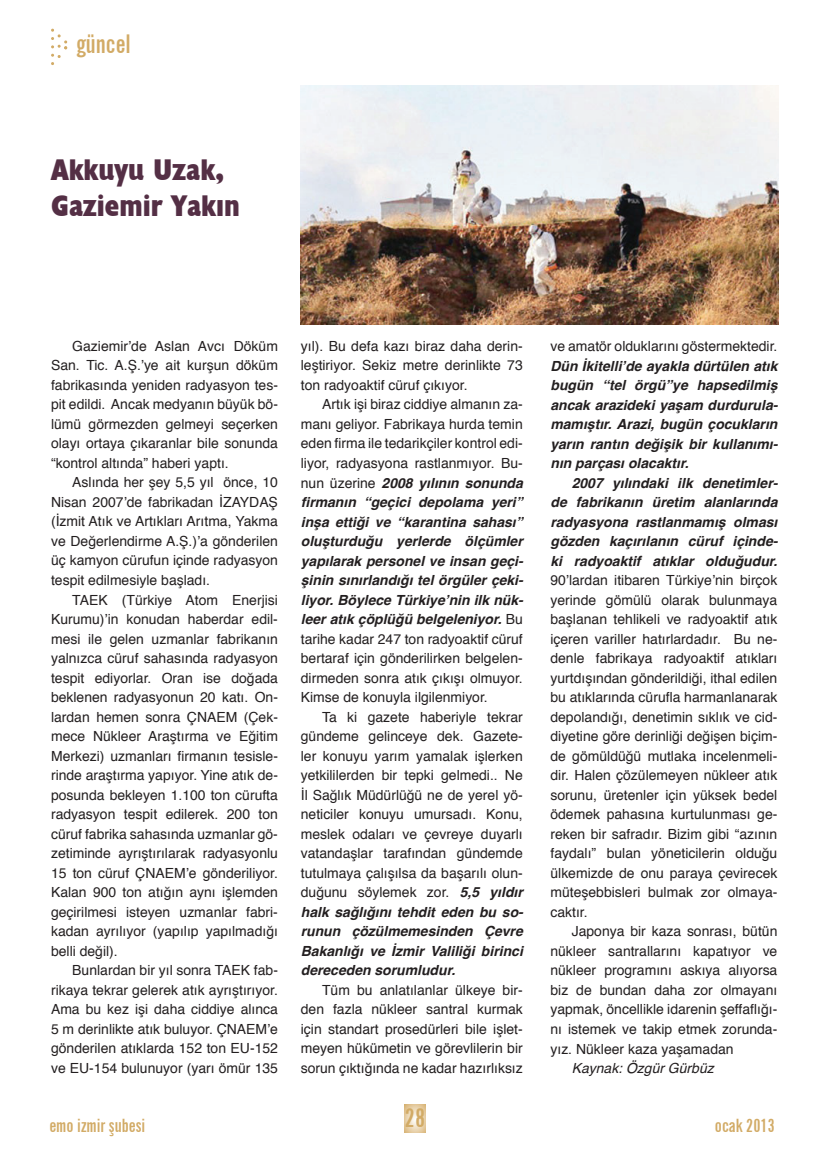
<style>
.page{position:relative;width:830px;height:1170px;background:#fff}
.page>*{position:absolute;margin:0;border:0;box-sizing:border-box;transform-origin:0 0}
.t1{font:700 condensed 30px/36px "Humanist 521 BT Xtra";color:#542f45}
.t2{font:700 extra-condensed 25.5px "News Gothic BT";color:#d2ab66}
.t3{font:700 extra-condensed 25.35px "News Gothic BT";color:#d2ab66}
.t4{font:700 extra-condensed 18px "News Gothic BT";color:#d2ab66}
.t5{font:13.95px/19.5px "Helvetica";color:#231f20;text-align:justify}
.t6{font:italic 700 13.95px/19.5px "Helvetica";color:#231f20;text-align:justify}
.t7{font:italic 13.95px "Helvetica";color:#231f20}
.s1{font-weight:700;font-style:italic}
</style>
<div class="page">
<svg style="left:404px;top:1104px;width:21px;height:28px"></svg>
<svg style="left:51px;top:29px;width:16px;height:36px"></svg>
<img style="left:301px;top:85px;width:477px;height:239px">
<h3 class="t3" style="left:77px;top:28px;width:56px">güncel</h3>
<h1 class="t1" style="left:51px;top:151px;width:190px">Akkuyu Uzak,<br>Gaziemir Yakın</h1>
<p class="t5" style="left:51px;top:336px;width:228px;text-indent:21px">Gaziemir’de Aslan Avcı Döküm San. Tic. A.Ş.’ye ait kurşun döküm fabrikasında yeniden radyasyon tes&shy;pit edildi. Ancak medyanın büyük bö&shy;lümü görmezden gelmeyi seçerken olayı ortaya çıkaranlar bile sonunda “kontrol altında” haberi yaptı.</p>
<p class="t5" style="left:51px;top:473px;width:228px;text-indent:21px">Aslında her şey 5,5 yıl önce, 10<br>Nisan 2007’de fabrikadan İZAYDAŞ (İzmit Atık ve Artıkları Arıtma, Yakma ve Değerlendirme A.Ş.)’a gönderilen üç kamyon cürufun içinde radyasyon tespit edilmesiyle başladı.</p>
<p class="t5" style="left:51px;top:590px;width:228px;text-indent:21px">TAEK (Türkiye Atom Enerjisi Kurumu)’in konudan haberdar edil&shy;mesi ile gelen uzmanlar fabrikanın yalnızca cüruf sahasında radyasyon tespit ediyorlar. Oran ise doğada beklenen radyasyonun 20 katı. On&shy;lardan hemen sonra ÇNAEM (Çek&shy;mece Nükleer Araştırma ve Eğitim Merkezi) uzmanları firmanın tesisle&shy;rinde araştırma yapıyor. Yine atık de&shy;posunda bekleyen 1.100 ton cürufta radyasyon tespit edilerek. 200 ton cüruf fabrika sahasında uzmanlar gö&shy;zetiminde ayrıştırılarak radyasyonlu 15 ton cüruf ÇNAEM’e gönderiliyor.<br>Kalan 900 ton atığın aynı işlemden geçirilmesi isteyen uzmanlar fabri&shy;kadan ayrılıyor (yapılıp yapılmadığı belli değil).</p>
<p class="t5" style="left:51px;top:960px;width:228px;text-indent:21px">Bunlardan bir yıl sonra TAEK fab&shy;rikaya tekrar gelerek atık ayrıştırıyor.<br>Ama bu kez işi daha ciddiye alınca 5 m derinlikte atık buluyor. ÇNAEM’e gönderilen atıklarda 152 ton EU-152 ve EU-154 bulunuyor (yarı ömür 135</p>
<p class="t5" style="left:301px;top:336px;width:223px">yıl). Bu defa kazı biraz daha derin&shy;leştiriyor. Sekiz metre derinlikte 73 ton radyoaktif cüruf çıkıyor.</p>
<p class="t5" style="left:301px;top:395px;width:224px;text-indent:21px">Artık işi biraz ciddiye almanın za&shy;manı geliyor. Fabrikaya hurda temin eden firma ile tedarikçiler kontrol edi&shy;liyor, radyasyona rastlanmıyor. Bu&shy;nun üzerine <span class="s1">2008 yılının sonunda firmanın “geçici depolama yeri” inşa ettiği ve “karantina sahası” oluşturduğu yerlerde ölçümler yapılarak personel ve insan geçi&shy;şinin sınırlandığı tel örgüler çeki&shy;liyor. Böylece Türkiye’nin ilk nük&shy;leer atık çöplüğü belgeleniyor.</span> Bu tarihe kadar 247 ton radyoaktif cüruf bertaraf için gönderilirken belgelen&shy;dirmeden sonra atık çıkışı olmuyor.<br>Kimse de konuyla ilgilenmiyor.</p>
<p class="t5" style="left:301px;top:707px;width:224px;text-indent:21px">Ta ki gazete haberiyle tekrar gündeme gelinceye dek. Gazete&shy;ler konuyu yarım yamalak işlerken yetkililerden bir tepki gelmedi.. Ne İl Sağlık Müdürlüğü ne de yerel yö&shy;neticiler konuyu umursadı. Konu, meslek odaları ve çevreye duyarlı vatandaşlar tarafından gündemde tutulmaya çalışılsa da başarılı olun&shy;duğunu söylemek zor. <span class="s1">5,5 yıldır halk sağlığını tehdit eden bu so&shy;runun çözülmemesinden Çevre Bakanlığı ve İzmir Valiliği birinci dereceden sorumludur.</span></p>
<p class="t5" style="left:301px;top:980px;width:223px;text-indent:21px">Tüm bu anlatılanlar ülkeye bir&shy;den fazla nükleer santral kurmak için standart prosedürleri bile işlet&shy;meyen hükümetin ve görevlilerin bir sorun çıktığında ne kadar hazırlıksız</p>
<p class="t5" style="left:550px;top:337px;width:228px">ve amatör olduklarını göstermektedir.</p>
<p class="t6" style="left:550px;top:356px;width:229px">Dün İkitelli’de ayakla dürtülen atık bugün “tel örgü”ye hapsedilmiş ancak arazideki yaşam durdurula&shy;mamıştır. Arazi, bugün çocukların yarın rantın değişik bir kullanımı&shy;nın parçası olacaktır.</p>
<p class="t6" style="left:550px;top:473px;width:229px;text-indent:21px">2007 yılındaki ilk denetimler&shy;de fabrikanın üretim alanlarında radyasyona rastlanmamış olması gözden kaçırılanın cüruf içinde&shy;ki radyoaktif atıklar olduğudur.</p>
<p class="t5" style="left:550px;top:571px;width:228px">90’lardan itibaren Türkiye’nin birçok yerinde gömülü olarak bulunmaya başlanan tehlikeli ve radyoaktif atık içeren variller hatırlardadır. Bu ne&shy;denle fabrikaya radyoaktif atıkları yurtdışından gönderildiği, ithal edilen bu atıklarında cürufla harmanlanarak depolandığı, denetimin sıklık ve cid&shy;diyetine göre derinliği değişen biçim&shy;de gömüldüğü mutlaka incelenmeli&shy;dir. Halen çözülemeyen nükleer atık sorunu, üretenler için yüksek bedel ödemek pahasına kurtulunması ge&shy;reken bir safradır. Bizim gibi “azının faydalı” bulan yöneticilerin olduğu ülkemizde de onu paraya çevirecek müteşebbisleri bulmak zor olmaya&shy;caktır.</p>
<p class="t5" style="left:550px;top:922px;width:228px;text-indent:21px">Japonya bir kaza sonrası, bütün nükleer santrallarını kapatıyor ve nükleer programını askıya alıyorsa biz de bundan daha zor olmayanı yapmak, öncellikle idarenin şeffaflığı&shy;nı istemek ve takip etmek zorunda&shy;yız. Nükleer kaza yaşamadan</p>
<p class="t7" style="left:571px;top:1056px;width:143px">Kaynak: Özgür Gürbüz</p>
<p class="t4" style="left:49px;top:1114px;width:97px">emo izmir şubesi</p>
<h2 class="t2" style="left:404px;top:1102px;width:22px">28</h2>
<p class="t4" style="left:714px;top:1114px;width:62px">ocak 2013</p>
</div>
